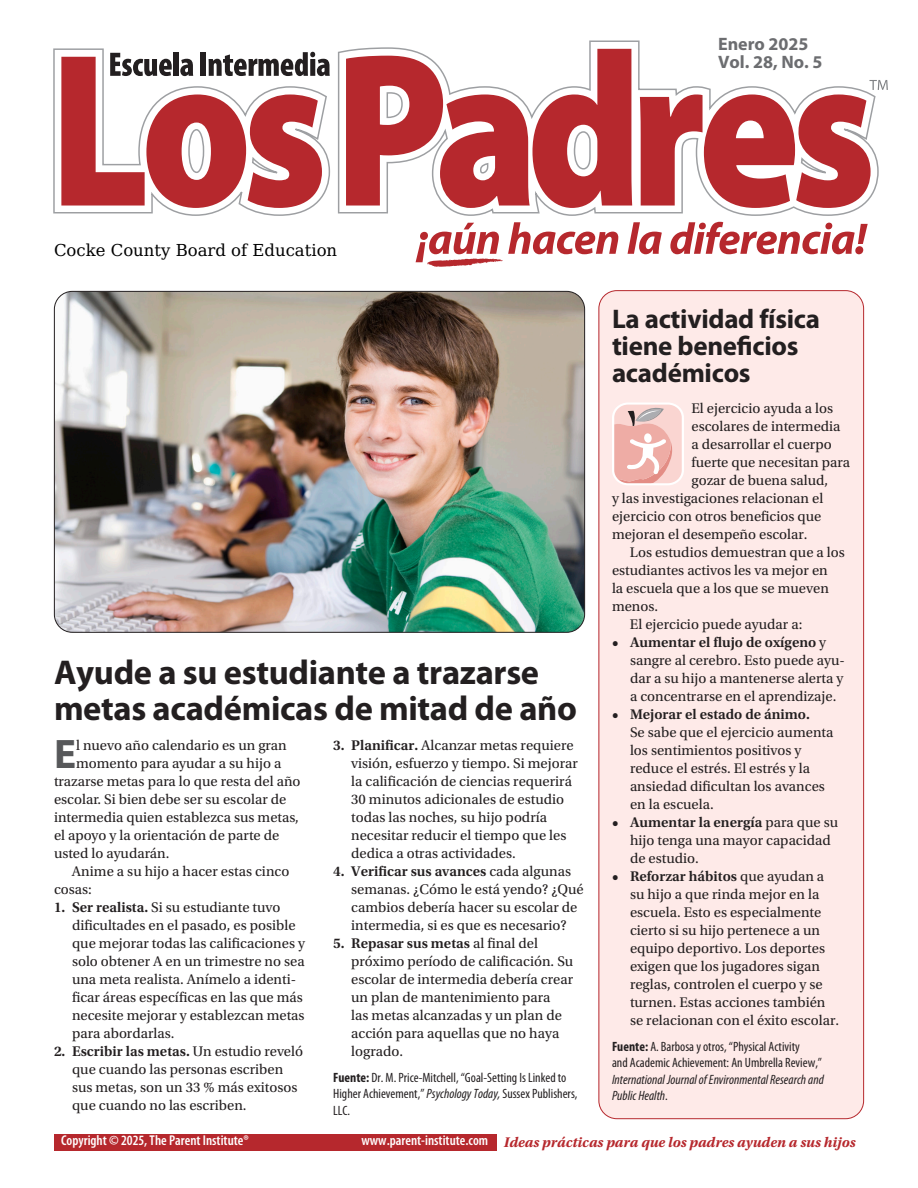
<style>
.page{position:relative;width:918px;height:1188px;background:#fff}
.page>*{position:absolute;margin:0;border:0;box-sizing:border-box;transform-origin:0 0}
.t1{font:700 41.4px "Myriad Pro";color:#57585a}
.t2{font:700 34.5px/36px "Myriad Pro";letter-spacing:-.01em;color:#231f20}
.t3{font:700 27px/27px "Myriad Pro";letter-spacing:-.01em;color:#231f20}
.t4{font:700 18px/18px "Myriad Pro";color:#6c6d70}
.t5{font:16.5px "DejaVu Math Te X Gyre";color:#000}
.t6{font:14.7px/18px "Utopia Std";color:#231f20}
.t7{font:italic 700 14.7px "Utopia Std";color:#b6282d}
.t8{font:600 14.7px "Utopia Std";color:#231f20}
.t9{font:600 condensed 14.25px "Myriad Pro";color:#fff}
.t10{font:condensed 13.5px/16.5px "Myriad Pro";color:#231f20}
.t11{font:italic condensed 13.5px/16.5px "Myriad Pro";color:#231f20}
.s1{font-weight:600}
.s2{font-weight:700}
.s3{font-style:italic}
.s4{font-style:normal}
.s5{font-family:"Myriad Pro";font-weight:600;font-style:normal;font-stretch:condensed;font-size:14.25px;color:#fff}
</style>
<div class="page">
<svg style="left:416px;top:222px;width:202px;height:45px"></svg>
<svg style="left:628px;top:222px;width:34px;height:32px"></svg>
<svg style="left:670px;top:222px;width:198px;height:32px"></svg>
<svg style="left:53px;top:40px;width:807px;height:176px"></svg>
<svg style="left:346px;top:49px;width:286px;height:159px"></svg>
<svg style="left:61px;top:52px;width:269px;height:156px"></svg>
<svg style="left:640px;top:80px;width:248px;height:128px"></svg>
<div style="left:599px;top:291px;width:265px;height:828px;background:#feeae8;border-radius:18px"></div>
<div style="left:54px;top:1134px;width:442px;height:16px;background:#b6282d"></div>
<svg style="left:612px;top:403px;width:72px;height:82px;background:#f0c6c2"></svg>
<img style="left:54px;top:291px;width:531px;height:341px">
<p class="t4" style="left:718px;top:34px;width:106px">Enero 2025<br>Vol. 28, No. 5</p>
<p class="t5" style="left:54px;top:243px;width:285px">Cocke County Board of Education</p>
<h2 class="t2" style="left:54px;top:653px;width:524px">Ayude a su estudiante a trazarse metas académicas de mitad de año</h2>
<h1 class="t1" style="left:54px;top:727px;width:24px">E</h1>
<p class="t6" style="left:76px;top:737px;width:212px">l nuevo año calendario es un gran</p>
<p class="t6" style="left:76px;top:755px;width:207px">momento para ayudar a su hijo a</p>
<p class="t6" style="left:54px;top:773px;width:248px">trazarse metas para lo que resta del año</p>
<p class="t6" style="left:54px;top:791px;width:234px">escolar. Si bien debe ser su escolar de</p>
<p class="t6" style="left:54px;top:809px;width:246px">intermedia quien establezca sus metas,</p>
<p class="t6" style="left:54px;top:827px;width:227px">el apoyo y la orientación de parte de</p>
<p class="t6" style="left:54px;top:845px;width:117px">usted lo ayudarán.</p>
<p class="t6" style="left:72px;top:863px;width:219px">Anime a su hijo a hacer estas cinco</p>
<p class="t6" style="left:54px;top:881px;width:39px">cosas:</p>
<p class="t6" style="left:72px;top:899px;width:234px;text-indent:-18px"><span class="s1">1. Ser realista.</span> Si su estudiante tuvo dificultades en el pasado, es posible que mejorar todas las calificaciones y solo obtener A en un trimestre no sea una meta realista. Anímelo a identi&shy;ficar áreas específicas en las que más necesite mejorar y establezcan metas para abordarlas.</p>
<p class="t6" style="left:72px;top:1043px;width:233px;text-indent:-18px"><span class="s1">2. Escribir las metas.</span> Un estudio reveló que cuando las personas escriben sus metas, son un 33 % más exitosos que cuando no las escriben.</p>
<p class="t6" style="left:351px;top:737px;width:228px;text-indent:-18px"><span class="s1">3. Planificar.</span> Alcanzar metas requiere visión, esfuerzo y tiempo. Si mejorar la calificación de ciencias requerirá 30 minutos adicionales de estudio todas las noches, su hijo podría necesitar reducir el tiempo que les dedica a otras actividades.</p>
<p class="t6" style="left:351px;top:863px;width:234px;text-indent:-18px"><span class="s1">4. Verificar sus avances</span> cada algunas semanas. ¿Cómo le está yendo? ¿Qué cambios debería hacer su escolar de intermedia, si es que es necesario?</p>
<p class="t6" style="left:351px;top:935px;width:224px;text-indent:-18px"><span class="s1">5. Repasar sus metas</span> al final del próximo período de calificación. Su escolar de intermedia debería crear un plan de mantenimiento para<br>las metas alcanzadas y un plan de acción para aquellas que no haya logrado.</p>
<p class="t10" style="left:333px;top:1069px;width:246px"><span class="s2">Fuente:</span> Dr. M. Price-Mitchell, “Goal-Setting Is Linked to<br>Higher Achievement,” <span class="s3">Psychology Today,</span> Sussex Publishers,<br>LLC.</p>
<h3 class="t3" style="left:612px;top:304px;width:210px">La actividad física tiene beneficios académicos</h3>
<p class="t6" style="left:692px;top:400px;width:143px">El ejercicio ayuda a los</p>
<p class="t6" style="left:692px;top:418px;width:151px">escolares de intermedia</p>
<p class="t6" style="left:692px;top:436px;width:142px">a desarrollar el cuerpo</p>
<p class="t6" style="left:692px;top:454px;width:160px">fuerte que necesitan para</p>
<p class="t6" style="left:692px;top:472px;width:138px">gozar de buena salud,</p>
<p class="t6" style="left:612px;top:490px;width:213px">y las investigaciones relacionan el</p>
<p class="t6" style="left:612px;top:508px;width:211px">ejercicio con otros beneficios que</p>
<p class="t6" style="left:612px;top:526px;width:197px">mejoran el desempeño escolar.</p>
<p class="t6" style="left:630px;top:544px;width:216px">Los estudios demuestran que a los</p>
<p class="t6" style="left:612px;top:562px;width:217px">estudiantes activos les va mejor en</p>
<p class="t6" style="left:612px;top:580px;width:218px">la escuela que a los que se mueven</p>
<p class="t6" style="left:612px;top:598px;width:48px">menos.</p>
<p class="t6" style="left:630px;top:616px;width:174px">El ejercicio puede ayudar a:</p>
<p class="t6" style="left:630px;top:634px;width:216px;text-indent:-18px"><span class="s1">• Aumentar el flujo de oxígeno</span> y sangre al cerebro. Esto puede ayu&shy;dar a su hijo a mantenerse alerta y a concentrarse en el aprendizaje.</p>
<p class="t8" style="left:612px;top:706px;width:199px">• Mejorar el estado de ánimo.</p>
<p class="t6" style="left:630px;top:724px;width:205px">Se sabe que el ejercicio aumenta los sentimientos positivos y reduce el estrés. El estrés y la ansiedad dificultan los avances en la escuela.</p>
<p class="t6" style="left:630px;top:814px;width:210px;text-indent:-18px"><span class="s1">• Aumentar la energía</span> para que su hijo tenga una mayor capacidad de estudio.</p>
<p class="t6" style="left:630px;top:868px;width:211px;text-indent:-18px"><span class="s1">• Reforzar hábitos</span> que ayudan a su hijo a que rinda mejor en la escuela. Esto es especialmente cierto si su hijo pertenece a un equipo deportivo. Los deportes exigen que los jugadores sigan reglas, controlen el cuerpo y se turnen. Estas acciones también se relacionan con el éxito escolar.</p>
<p class="t10" style="left:612px;top:1038px;width:212px"><span class="s2">Fuente:</span> A. Barbosa y otros, “Physical Activity<br>and Academic Achievement: An Umbrella Review,”</p>
<p class="t11" style="left:612px;top:1071px;width:213px">International Journal of Environmental Research and<br>Public Health<span class="s4">.</span></p>
<p class="t9" style="left:61px;top:1132px;width:189px">Copyright © 2025, The Parent Institute®</p>
<p class="t7" style="left:361px;top:1134px;width:496px"><span class="s5">www.parent-institute.com</span> Ideas prácticas para que los padres ayuden a sus hijos</p>
</div>
